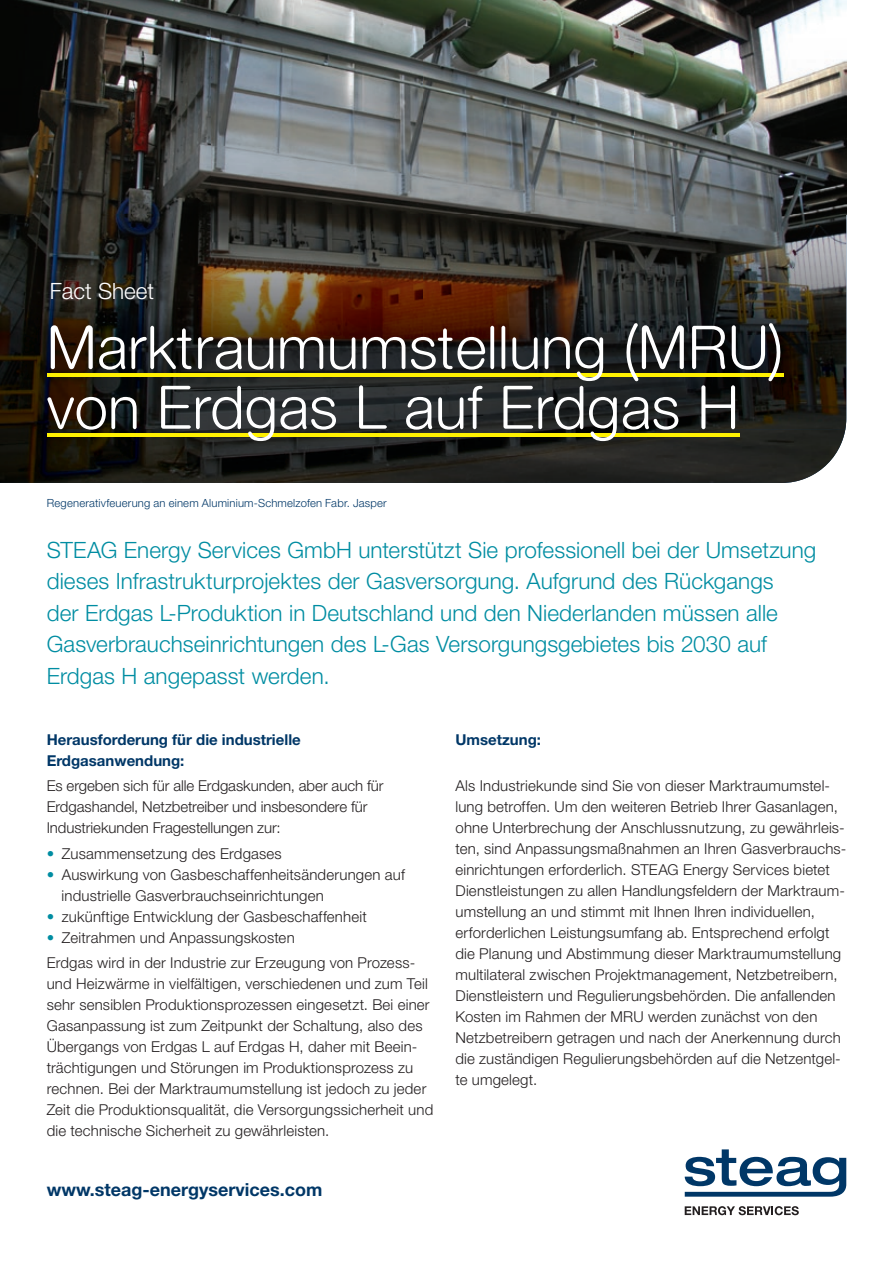
<style>
.page{position:relative;width:893px;height:1263px;background:#fff}
.page>*{position:absolute;margin:0;border:0;box-sizing:border-box;transform-origin:0 0}
.t1{font:300 60px/60px "Steag Light Rounded";color:#fff}
.t2{font:300 22.5px/31.5px "Helvetica Neue LT Std";letter-spacing:.005em;color:#008da2}
.t3{font:300 22.5px "Helvetica Neue LT Std";color:#fff}
.t4{font:700 18px "Helvetica Neue LT Std";color:#003767}
.t5{font:300 15px/21px "Helvetica Neue LT Std";letter-spacing:.01em;color:#231f20}
.t6{font:700 15px/21px "Helvetica Neue LT Std";color:#003767}
.t7{font:300 11.25px "Helvetica Neue LT Std";letter-spacing:.015em;color:#003767}
.s1{color:#008da2}
</style>
<div class="page">
<img style="left:0;top:0;width:846px;height:483px">
<hr style="left:47px;top:373px;width:736px;height:3px;background:#fff101">
<hr style="left:47px;top:433px;width:692px;height:3px;background:#fff101">
<svg style="left:685px;top:1149px;width:161px;height:48px"></svg>
<svg style="left:685px;top:1206px;width:114px;height:9px"></svg>
<h2 class="t3" style="left:50px;top:277px;width:106px">Fact Sheet</h2>
<h1 class="t1" style="left:47px;top:318px;width:738px">Marktraumumstellung (MRU) von Erdgas L auf Erdgas H</h1>
<p class="t7" style="left:47px;top:496px;width:342px">Regenerativfeuerung an einem Aluminium-Schmelzofen Fabr. Jasper</p>
<p class="t2" style="left:47px;top:534px;width:771px">STEAG Energy Services GmbH unterstützt Sie professionell bei der Umsetzung dieses Infrastrukturprojektes der Gasversorgung. Aufgrund des Rückgangs<br>der Erdgas L-Produktion in Deutschland und den Niederlanden müssen alle Gasverbrauchseinrichtungen des L-Gas Versorgungsgebietes bis 2030 auf Erdgas H angepasst werden.</p>
<p class="t6" style="left:47px;top:729px;width:256px">Herausforderung für die industrielle<br>Erdgasanwendung:</p>
<p class="t5" style="left:47px;top:775px;width:338px">Es ergeben sich für alle Erdgaskunden, aber auch für<br>Erdgashandel, Netzbetreiber und insbesondere für<br>Industriekunden Fragestellungen zur:</p>
<p class="t5" style="left:47px;top:842px;width:237px"><span class="s1">•</span> Zusammensetzung des Erdgases</p>
<p class="t5" style="left:62px;top:863px;width:345px;text-indent:-15px"><span class="s1">•</span> Auswirkung von Gasbeschaffenheitsänderungen auf industrielle Gasverbrauchseinrichtungen</p>
<p class="t5" style="left:47px;top:905px;width:322px"><span class="s1">•</span> zukünftige Entwicklung der Gasbeschaffenheit</p>
<p class="t5" style="left:47px;top:924px;width:370px;line-height:25.2px"><span class="s1">•</span> Zeitrahmen und Anpassungskosten<br>Erdgas wird in der Industrie zur Erzeugung von Prozess-</p>
<p class="t5" style="left:47px;top:973px;width:388px">und Heizwärme in vielfältigen, verschiedenen und zum Teil sehr sensiblen Produktionsprozessen eingesetzt. Bei einer Gasanpassung ist zum Zeitpunkt der Schaltung, also des Übergangs von Erdgas L auf Erdgas H, daher mit Beein&shy;trächtigungen und Störungen im Produktionsprozess zu rechnen. Bei der Marktraumumstellung ist jedoch zu jeder Zeit die Produktionsqualität, die Versorgungssicherheit und die technische Sicherheit zu gewährleisten.</p>
<p class="t4" style="left:47px;top:1178px;width:277px">www.steag-energyservices.com</p>
<p class="t6" style="left:455px;top:729px;width:87px">Umsetzung:</p>
<p class="t5" style="left:455px;top:775px;width:392px">Als Industriekunde sind Sie von dieser Marktraumumstel&shy;lung betroffen. Um den weiteren Betrieb Ihrer Gasanlagen, ohne Unterbrechung der Anschlussnutzung, zu gewährleis&shy;ten, sind Anpassungsmaßnahmen an Ihren Gasverbrauchs&shy;einrichtungen erforderlich. STEAG Energy Services bietet Dienstleistungen zu allen Handlungsfeldern der Marktraum&shy;umstellung an und stimmt mit Ihnen Ihren individuellen, erforderlichen Leistungsumfang ab. Entsprechend erfolgt die Planung und Abstimmung dieser Marktraumumstellung multilateral zwischen Projektmanagement, Netzbetreibern, Dienstleistern und Regulierungsbehörden. Die anfallenden Kosten im Rahmen der MRU werden zunächst von den Netzbetreibern getragen und nach der Anerkennung durch die zuständigen Regulierungsbehörden auf die Netzentgel&shy;te umgelegt.</p>
</div>
